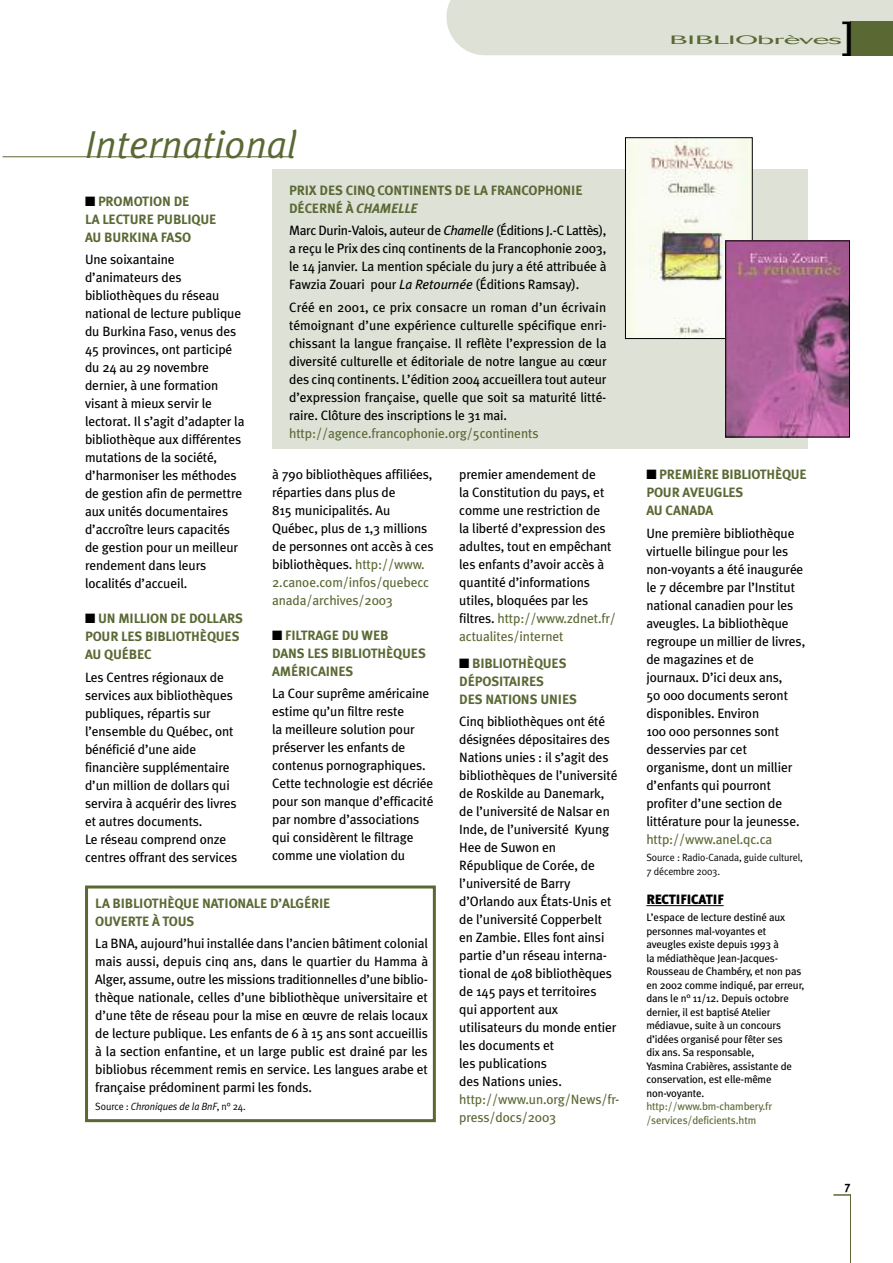
<style>
.page{position:relative;width:893px;height:1263px;background:#fff}
.page>*{position:absolute;margin:0;border:0;box-sizing:border-box;transform-origin:0 0}
.t1{font:300 48.75px "Cosmos";color:#000}
.t2{font:italic 39px "Meta Plus Normal";color:#5a6834}
.t3{font:13.5px/18px "Meta Plus";letter-spacing:-.01em;color:#000}
.t4{font:700 13.5px/18px "Meta Plus";letter-spacing:-.01em;color:#5a6834}
.t5{font:13.5px/18px "Meta Plus";letter-spacing:-.01em;color:#5a6834}
.t6{font:900 13.5px "Meta Plus";letter-spacing:-.01em;color:#000}
.t7{font:300 12px "Cosmos";letter-spacing:-.035em;color:#5a6834;scale:2.5 1}
.t8{font:700 12px "Meta Plus";color:#000}
.t9{font:10.8px/13.5px "Meta Plus";letter-spacing:-.015em;color:#000}
.t10{font:10.8px/13.5px "Meta Plus";letter-spacing:-.015em;color:#5a6834}
.t11{font:10.5px/13.5px "Meta Plus Normal";letter-spacing:-.01em;color:#000;scale:.95 1}
.t12{font:italic 10.5px "Meta Plus Normal";letter-spacing:-.01em;color:#000;scale:.95 1}
.s1{font-style:italic}
.s2{color:#000}
.s3{color:#5a6834}
.s4{font-style:normal}
</style>
<div class="page">
<div style="left:446px;top:0;width:447px;height:55px;background:#dee1d6"></div>
<div style="left:850px;top:21px;width:43px;height:34px;background:#5a6834"></div>
<hr style="left:850px;top:1194px;width:1px;height:69px;background:#5a6834">
<svg style="left:833px;top:1194px;width:17px;height:2px"></svg>
<hr style="left:3px;top:156px;width:286px;height:1px;background:#5a6834">
<div style="left:272px;top:170px;width:536px;height:279px;background:#dee1d6"></div>
<img style="left:627px;top:139px;width:124px;height:198px">
<div style="left:625px;top:137px;width:128px;height:202px;border:1px solid #000"></div>
<div style="left:85px;top:885px;width:351px;height:237px;border:3px solid #5a6834"></div>
<img style="left:727px;top:242px;width:121px;height:193px">
<div style="left:725px;top:240px;width:125px;height:197px;border:1px solid #000"></div>
<hr style="left:646px;top:905px;width:78px;height:1px;background:#000">
<h1 class="t1" style="left:842px;top:19px;width:14px">]</h1>
<p class="t7" style="left:670px;top:35px;width:70px">BIBLIObrèves</p>
<h2 class="t2" style="left:85px;top:122px;width:213px">International</h2>
<p class="t4" style="left:289px;top:181px;width:295px">PRIX DES CINQ CONTINENTS DE LA FRANCOPHONIE<br>DÉCERNÉ À <span class="s1">CHAMELLE</span></p>
<p class="t3" style="left:289px;top:222px;width:319px;text-align:justify">Marc Durin-Valois, auteur de <span class="s1">Chamelle</span> (Éditions J.-C Lattès), a reçu le Prix des cinq continents de la Francophonie 2003, le 14 janvier. La mention spéciale du jury a été attribuée à Fawzia Zouari pour <span class="s1">La Retournée</span> (Éditions Ramsay).</p>
<p class="t3" style="left:289px;top:298px;width:319px;text-align:justify">Créé en 2001, ce prix consacre un roman d’un écrivain témoignant d’une expérience culturelle spécifique enri&shy;chissant la langue française. Il reflète l’expression de la diversité culturelle et éditoriale de notre langue au cœur des cinq continents. L’édition 2004 accueillera tout auteur d’expression française, quelle que soit sa maturité litté&shy;raire. Clôture des inscriptions le 31 mai.</p>
<p class="t5" style="left:289px;top:424px;width:251px">http://agence.francophonie.org/5continents</p>
<p class="t4" style="left:85px;top:193px;width:133px"><span class="s2">■</span> PROMOTION DE<br>LA LECTURE PUBLIQUE<br>AU BURKINA FASO</p>
<p class="t3" style="left:85px;top:251px;width:161px">Une soixantaine d’animateurs des bibliothèques du réseau national de lecture publique du Burkina Faso, venus des<br>45 provinces, ont participé du 24 au 29 novembre dernier, à une formation visant à mieux servir le lectorat. Il s’agit d’adapter la bibliothèque aux différentes mutations de la société, d’harmoniser les méthodes de gestion afin de permettre aux unités documentaires d’accroître leurs capacités de gestion pour un meilleur rendement dans leurs localités d’accueil.</p>
<p class="t4" style="left:85px;top:610px;width:160px"><span class="s2">■</span> UN MILLION DE DOLLARS<br>POUR LES BIBLIOTHÈQUES<br>AU QUÉBEC</p>
<p class="t3" style="left:85px;top:668px;width:154px">Les Centres régionaux de services aux bibliothèques publiques, répartis sur l’ensemble du Québec, ont bénéficié d’une aide financière supplémentaire d’un million de dollars qui servira à acquérir des livres et autres documents.<br>Le réseau comprend onze centres offrant des services</p>
<p class="t3" style="left:272px;top:466px;width:163px">à 790 bibliothèques affiliées, réparties dans plus de<br>815 municipalités. Au<br>Québec, plus de 1,3 millions de personnes ont accès à ces bibliothèques. <span class="s3">http://www.<br>2.canoe.com/infos/quebecc anada/archives/2003</span></p>
<p class="t4" style="left:272px;top:627px;width:155px"><span class="s2">■</span> FILTRAGE DU WEB<br>DANS LES BIBLIOTHÈQUES<br>AMÉRICAINES</p>
<p class="t3" style="left:272px;top:685px;width:163px">La Cour suprême américaine estime qu’un filtre reste<br>la meilleure solution pour préserver les enfants de contenus pornographiques.<br>Cette technologie est décriée pour son manque d’efficacité par nombre d’associations qui considèrent le filtrage comme une violation du</p>
<p class="t3" style="left:459px;top:465px;width:158px">premier amendement de<br>la Constitution du pays, et comme une restriction de<br>la liberté d’expression des adultes, tout en empêchant les enfants d’avoir accès à quantité d’informations utiles, bloquées par les filtres. <span class="s3">http://www.zdnet.fr/ actualites/internet</span></p>
<p class="t4" style="left:459px;top:654px;width:119px"><span class="s2">■</span> BIBLIOTHÈQUES<br>DÉPOSITAIRES<br>DES NATIONS UNIES</p>
<p class="t3" style="left:459px;top:712px;width:160px">Cinq bibliothèques ont été désignées dépositaires des<br>Nations unies : il s’agit des bibliothèques de l’université de Roskilde au Danemark, de l’université de Nalsar en<br>Inde, de l’université Kyung<br>Hee de Suwon en<br>République de Corée, de l’université de Barry d’Orlando aux États-Unis et de l’université Copperbelt en Zambie. Elles font ainsi partie d’un réseau interna&shy;tional de 408 bibliothèques de 145 pays et territoires qui apportent aux utilisateurs du monde entier les documents et<br>les publications<br>des Nations unies.</p>
<p class="t5" style="left:459px;top:1090px;width:162px">http://www.un.org/News/fr&shy;press/docs/2003</p>
<p class="t4" style="left:95px;top:894px;width:237px">LA BIBLIOTHÈQUE NATIONALE D’ALGÉRIE<br>OUVERTE À TOUS</p>
<p class="t3" style="left:95px;top:934px;width:334px;text-align:justify">La BNA, aujourd’hui installée dans l’ancien bâtiment colonial mais aussi, depuis cinq ans, dans le quartier du Hamma à Alger, assume, outre les missions traditionnelles d’une biblio&shy;thèque nationale, celles d’une bibliothèque universitaire et d’une tête de réseau pour la mise en œuvre de relais locaux de lecture publique. Les enfants de 6 à 15 ans sont accueillis à la section enfantine, et un large public est drainé par les bibliobus récemment remis en service. Les langues arabe et française prédominent parmi les fonds.</p>
<p class="t12" style="left:95px;top:1100px;width:160px"><span class="s4">Source :</span> Chroniques de la BnF<span class="s4">, n° 24.</span></p>
<p class="t4" style="left:646px;top:466px;width:162px"><span class="s2">■</span> PREMIÈRE BIBLIOTHÈQUE<br>POUR AVEUGLES<br>AU CANADA</p>
<p class="t3" style="left:646px;top:524px;width:160px">Une première bibliothèque virtuelle bilingue pour les non-voyants a été inaugurée le 7 décembre par l’Institut national canadien pour les aveugles. La bibliothèque regroupe un millier de livres, de magazines et de journaux. D’ici deux ans,<br>50 000 documents seront disponibles. Environ<br>100 000 personnes sont desservies par cet organisme, dont un millier d’enfants qui pourront profiter d’une section de littérature pour la jeunesse.</p>
<p class="t5" style="left:646px;top:830px;width:127px">http://www.anel.qc.ca</p>
<p class="t11" style="left:646px;top:851px;width:166px">Source : Radio-Canada, guide culturel,<br>7 décembre 2003.</p>
<p class="t6" style="left:646px;top:891px;width:79px">RECTIFICATIF</p>
<p class="t9" style="left:646px;top:911px;width:159px">L’espace de lecture destiné aux personnes mal-voyantes et aveugles existe depuis 1993 à<br>la médiathèque Jean-Jacques-<br>Rousseau de Chambéry, et non pas en 2002 comme indiqué, par erreur, dans le n° 11/12. Depuis octobre dernier, il est baptisé Atelier médiavue, suite à un concours d’idées organisé pour fêter ses<br>dix ans. Sa responsable,<br>Yasmina Crabières, assistante de conservation, est elle-même non-voyante.</p>
<p class="t10" style="left:646px;top:1100px;width:127px">http://www.bm-chambery.fr /services/deficients.htm</p>
<p class="t8" style="left:845px;top:1178px;width:7px">7</p>
</div>
